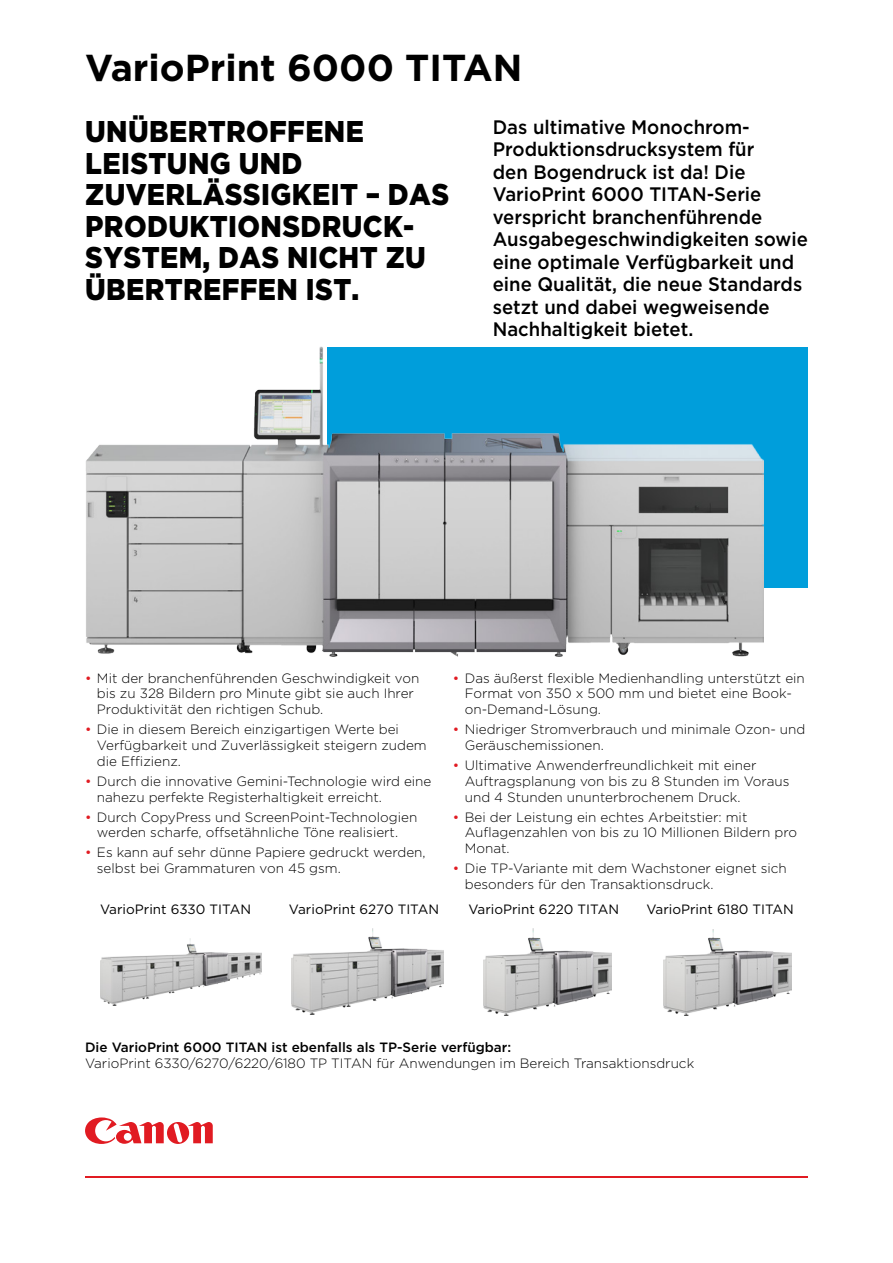
<style>
.page{position:relative;width:893px;height:1263px;background:#fff}
.page>*{position:absolute;margin:0;border:0;box-sizing:border-box;transform-origin:0 0}
.t1{font:700 37.5px "Gotham";color:#000}
.t2{font:900 30px/31.5px "Gotham";letter-spacing:.015em;color:#000;scale:.91 1}
.t3{font:500 19.5px/22.5px "Gotham";color:#000;scale:.95 1}
.t4{font:300 13.5px/15.8px "Gotham";color:#000}
.t5{font:13.5px "Gotham";color:#000}
.t6{font:500 13.5px "Gotham";color:#000}
.s1{font-weight:400;color:#e11b22}
</style>
<div class="page">
<svg style="left:85px;top:1117px;width:128px;height:27px"></svg>
<hr style="left:85px;top:1176px;width:723px;height:2px;background:#e11b22">
<div style="left:327px;top:348px;width:481px;height:240px;background:#009edb"></div>
<img style="left:86px;top:347px;width:677px;height:309px">
<img style="left:483px;top:929px;width:128px;height:86px">
<img style="left:292px;top:929px;width:151px;height:86px">
<img style="left:101px;top:938px;width:160px;height:68px">
<img style="left:663px;top:930px;width:128px;height:85px">
<h1 class="t1" style="left:85px;top:43px;width:439px">VarioPrint 6000 TITAN</h1>
<h2 class="t2" style="left:85px;top:115px;width:401px">UNÜBERTROFFENE<br>LEISTUNG UND<br>ZUVERLÄSSIGKEIT – DAS<br>PRODUKTIONSDRUCK-<br>SYSTEM, DAS NICHT ZU<br>ÜBERTREFFEN IST.</h2>
<p class="t3" style="left:493px;top:115px;width:333px">Das ultimative Monochrom-<br>Produktionsdrucksystem für<br>den Bogendruck ist da! Die<br>VarioPrint 6000 TITAN-Serie verspricht branchenführende<br>Ausgabegeschwindigkeiten sowie eine optimale Verfügbarkeit und eine Qualität, die neue Standards setzt und dabei wegweisende<br>Nachhaltigkeit bietet.</p>
<p class="t4" style="left:97px;top:670px;width:324px;text-indent:-12px"><span class="s1">•</span> Mit der branchenführenden Geschwindigkeit von bis zu 328 Bildern pro Minute gibt sie auch Ihrer<br>Produktivität den richtigen Schub.</p>
<p class="t4" style="left:97px;top:721px;width:331px;text-indent:-12px"><span class="s1">•</span> Die in diesem Bereich einzigartigen Werte bei<br>Verfügbarkeit und Zuverlässigkeit steigern zudem die Effizienz.</p>
<p class="t4" style="left:97px;top:773px;width:336px;text-indent:-12px"><span class="s1">•</span> Durch die innovative Gemini-Technologie wird eine nahezu perfekte Registerhaltigkeit erreicht.</p>
<p class="t4" style="left:85px;top:808px;width:334px;text-align:center"><span class="s1">•</span> Durch CopyPress und ScreenPoint-Technologien werden scharfe, offsetähnliche Töne realisiert.</p>
<p class="t4" style="left:97px;top:844px;width:330px;text-indent:-12px"><span class="s1">•</span> Es kann auf sehr dünne Papiere gedruckt werden, selbst bei Grammaturen von 45 gsm.</p>
<p class="t4" style="left:465px;top:670px;width:342px;text-indent:-12px"><span class="s1">•</span> Das äußerst flexible Medienhandling unterstützt ein<br>Format von 350 x 500 mm und bietet eine Book&shy;on-Demand-Lösung.</p>
<p class="t4" style="left:465px;top:721px;width:342px;text-indent:-12px"><span class="s1">•</span> Niedriger Stromverbrauch und minimale Ozon- und<br>Geräuschemissionen.</p>
<p class="t4" style="left:465px;top:757px;width:326px;text-indent:-12px"><span class="s1">•</span> Ultimative Anwenderfreundlichkeit mit einer<br>Auftragsplanung von bis zu 8 Stunden im Voraus und 4 Stunden ununterbrochenem Druck.</p>
<p class="t4" style="left:465px;top:808px;width:334px;text-indent:-12px"><span class="s1">•</span> Bei der Leistung ein echtes Arbeitstier: mit<br>Auflagenzahlen von bis zu 10 Millionen Bildern pro<br>Monat.</p>
<p class="t4" style="left:465px;top:860px;width:324px;text-indent:-12px"><span class="s1">•</span> Die TP-Variante mit dem Wachstoner eignet sich besonders für den Transaktionsdruck.</p>
<p class="t5" style="left:100px;top:900px;width:152px">VarioPrint 6330 TITAN</p>
<p class="t5" style="left:289px;top:900px;width:152px">VarioPrint 6270 TITAN</p>
<p class="t5" style="left:468px;top:900px;width:152px">VarioPrint 6220 TITAN</p>
<p class="t5" style="left:646px;top:900px;width:149px">VarioPrint 6180 TITAN</p>
<p class="t6" style="left:85px;top:1038px;width:428px">Die VarioPrint 6000 TITAN ist ebenfalls als TP-Serie verfügbar:</p>
<p class="t4" style="left:85px;top:1055px;width:611px">VarioPrint 6330/6270/6220/6180 TP TITAN für Anwendungen im Bereich Transaktionsdruck</p>
</div>
